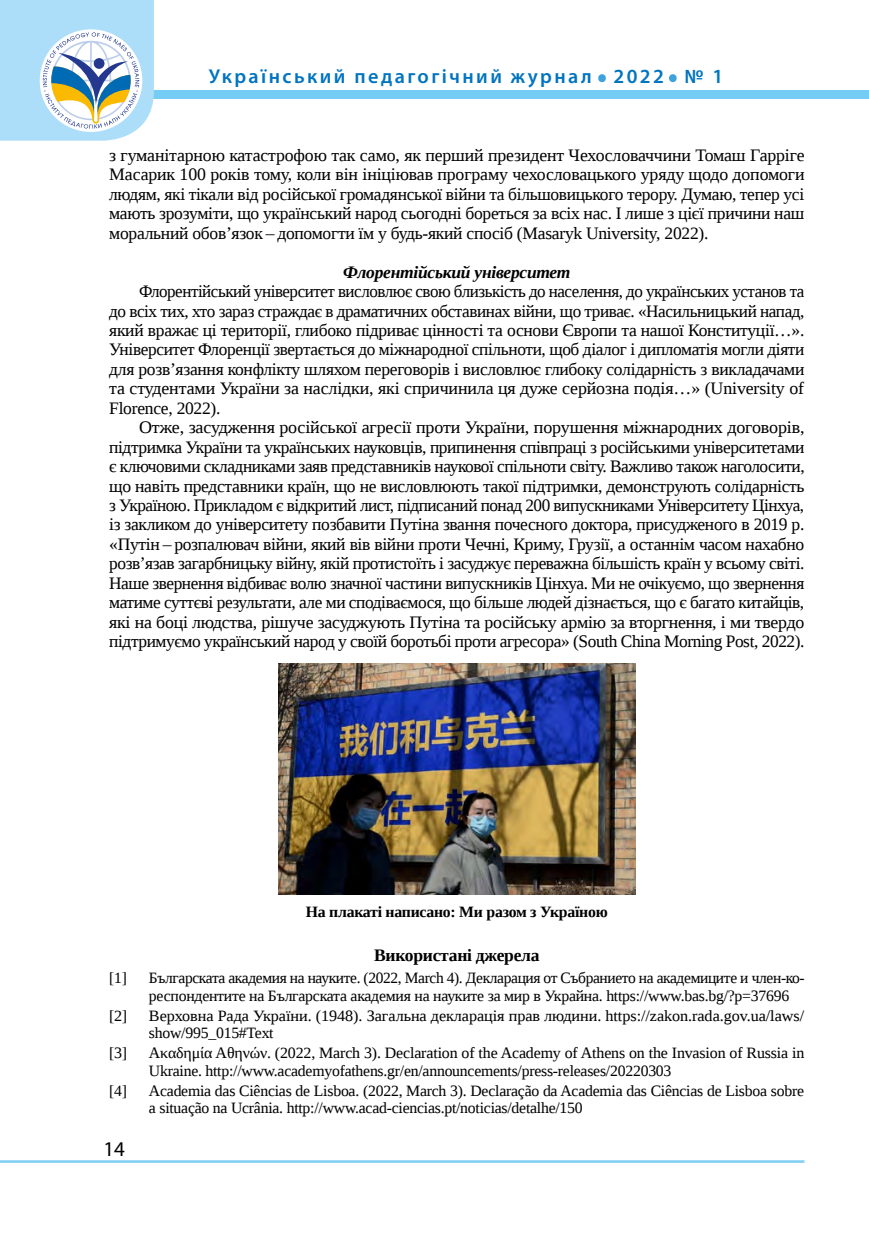
<style>
.page{position:relative;width:869px;height:1241px;background:#fff}
.page>*{position:absolute;margin:0;border:0;box-sizing:border-box;transform-origin:0 0}
.t1{font:600 50.4px "Myriad Pro";color:#3ea3dc}
.t2{font:21px "Myriad Pro";color:#000}
.t3{font:600 20.12px "Myriad Pro";letter-spacing:.12em;color:#0075bf}
.t4{font:17.5px/19.4px "Liberation Serif";letter-spacing:-.015em;color:#000;text-align:justify}
.t5{font:italic 700 17.5px "Liberation Serif";letter-spacing:-.015em;color:#000}
.t6{font:700 17.5px "Liberation Serif";letter-spacing:-.015em;color:#000}
.t7{font:15.75px/17.5px "Liberation Serif";letter-spacing:-.015em;color:#000}
.t8{font:700 15.75px "Liberation Serif";letter-spacing:-.015em;color:#000}
</style>
<div class="page">
<hr style="left:0;top:1159px;width:804px;height:3px;background:#83d0f5">
<div style="left:0;top:90px;width:868px;height:8px;background:#75ccf4"></div>
<svg style="left:0;top:0;width:154px;height:141px"></svg>
<img style="left:278px;top:663px;width:357px;height:231px">
<p class="t3" style="left:208px;top:64px;width:384px">Український педагогічний журнал</p>
<h1 class="t1" style="left:595px;top:33px;width:13px">.</h1>
<p class="t3" style="left:613px;top:64px;width:52px">2022</p>
<h1 class="t1" style="left:666px;top:33px;width:13px">.</h1>
<p class="t3" style="left:684px;top:64px;width:40px">№ 1</p>
<p class="t4" style="left:109px;top:145px;width:696px">з гуманітарною катастрофою так само, як перший президент Чехословаччини Томаш Гарріге Масарик 100 років тому, коли він ініціював програму чехословацького уряду щодо допомоги людям, які тікали від російської громадянської війни та більшовицького терору. Думаю, тепер усі мають зрозуміти, що український народ сьогодні бореться за всіх нас. І лише з цієї причини наш моральний обов’язок – допомогти їм у будь-який спосіб (Masaryk University, 2022).</p>
<p class="t5" style="left:343px;top:260px;width:229px">Флорентійський університет</p>
<p class="t4" style="left:109px;top:281px;width:696px;text-indent:30px">Флорентійський університет висловлює свою близькість до населення, до українських установ та до всіх тих, хто зараз страждає в драматичних обставинах війни, що триває. «Насильницький напад, який вражає ці території, глибоко підриває цінності та основи Європи та нашої Конституції…».<br>Університет Флоренції звертається до міжнародної спільноти, щоб діалог і дипломатія могли діяти для розв’язання конфлікту шляхом переговорів і висловлює глибоку солідарність з викладачами та студентами України за наслідки, які спричинила ця дуже серйозна подія…» (University of Florence, 2022).</p>
<p class="t4" style="left:109px;top:417px;width:696px;text-indent:30px">Отже, засудження російської агресії проти України, порушення міжнародних договорів, підтримка України та українських науковців, припинення співпраці з російськими університетами є ключовими складниками заяв представників наукової спільноти світу. Важливо також наголосити, що навіть представники країн, що не висловлюють такої підтримки, демонструють солідарність з Україною. Прикладом є відкритий лист, підписаний понад 200 випускниками Університету Цінхуа, із закликом до університету позбавити Путіна звання почесного доктора, присудженого в 2019 р. «Путін – розпалювач війни, який вів війни проти Чечні, Криму, Грузії, а останнім часом нахабно розв’язав загарбницьку війну, якій протистоїть і засуджує переважна більшість країн у всьому світі.<br>Наше звернення відбиває волю значної частини випускників Цінхуа. Ми не очікуємо, що звернення матиме суттєві результати, але ми сподіваємося, що більше людей дізнається, що є багато китайців, які на боці людства, рішуче засуджують Путіна та російську армію за вторгнення, і ми твердо підтримуємо український народ у своїй боротьбі проти агресора» (South China Morning Post, 2022).</p>
<p class="t8" style="left:306px;top:900px;width:303px">На плакаті написано: Ми разом з Україною</p>
<p class="t6" style="left:374px;top:942px;width:167px">Використані джерела</p>
<p class="t7" style="left:109px;top:968px;width:19px">[1]</p>
<p class="t7" style="left:149px;top:968px;width:657px">Българската академия на науките. (2022, March 4). Декларация от Събранието на академиците и член-ко&shy;респондентите на Българската академия на науките за мир в Украйна. https://www.bas.bg/?p=37696</p>
<p class="t7" style="left:109px;top:1006px;width:20px">[2]</p>
<p class="t7" style="left:149px;top:1006px;width:656px">Верховна Рада України. (1948). Загальна декларація прав людини. https://zakon.rada.gov.ua/laws/ show/995_015#Text</p>
<p class="t7" style="left:109px;top:1043px;width:19px">[3]</p>
<p class="t7" style="left:149px;top:1043px;width:656px">Aκαδημία Aθηνών. (2022, March 3). Declaration of the Academy of Athens on the Invasion of Russia in<br>Ukraine. http://www.academyofathens.gr/en/announcements/press-releases/20220303</p>
<p class="t7" style="left:109px;top:1081px;width:19px">[4]</p>
<p class="t7" style="left:149px;top:1081px;width:656px">Academia das Ciências de Lisboa. (2022, March 3). Declaração da Academia das Ciências de Lisboa sobre a situação na Ucrânia. http://www.acad-ciencias.pt/noticias/detalhe/150</p>
<p class="t2" style="left:103px;top:1135px;width:23px">14</p>
</div>
